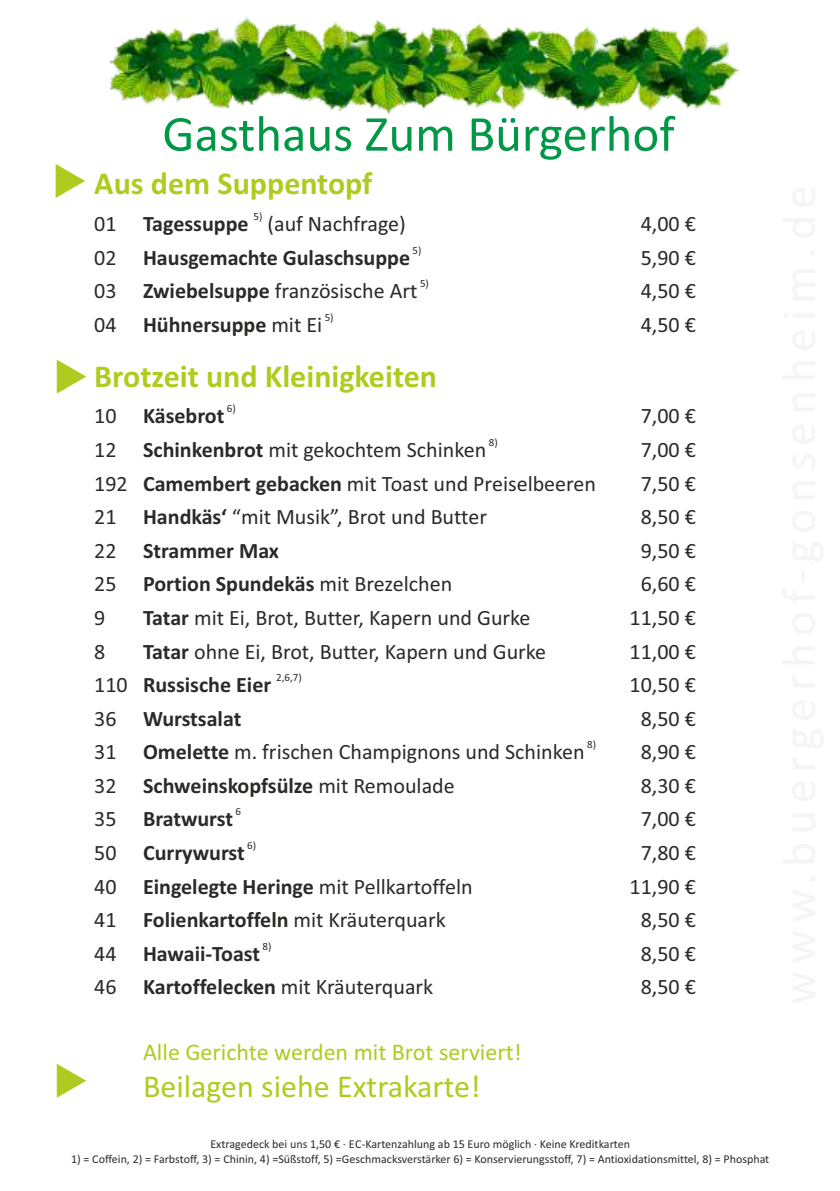
<style>
.page{position:relative;width:840px;height:1191px;background:#fff}
.page>*{position:absolute;margin:0;border:0;box-sizing:border-box;transform-origin:0 0}
.t1{font:50.8px "Calibri";color:#009846}
.t2{font:700 32px "Calibri";color:#b0cb1f}
.t3{font:32px "Calibri";color:#b0cb1f}
.t4{font:24px "Calibri";color:#b0cb1f}
.t5{font:22px "Calibri";color:#2b2a29}
.t6{font:700 22px/33.6px "Calibri";color:#2b2a29}
.t7{font:12px "Calibri";color:#2b2a29}
.t8{font:11px "Calibri";color:#2b2a29}
.s1{font-weight:700}
.s2{font-weight:400}
</style>
<div class="page">
<svg style="left:56px;top:164px;width:29px;height:34px"></svg>
<svg style="left:57px;top:359px;width:29px;height:34px"></svg>
<img style="left:109px;top:17px;width:631px;height:97px">
<svg style="left:57px;top:1064px;width:29px;height:33px"></svg>
<h1 class="t1" style="left:162px;top:112px;width:513px">Gasthaus Zum Bürgerhof</h1>
<h2 class="t2" style="left:94px;top:170px;width:279px">Aus dem Suppentopf</h2>
<p class="t8" style="left:253px;top:212px;width:10px">5)</p>
<p class="t5" style="left:94px;top:215px;width:313px">01 <span class="s1">Tagessuppe</span> (auf Nachfrage)</p>
<p class="t5" style="left:640px;top:215px;width:57px">4,00 €</p>
<p class="t5" style="left:94px;top:248px;width:24px">02</p>
<p class="t5" style="left:640px;top:248px;width:57px">5,90 €</p>
<p class="t8" style="left:412px;top:245px;width:10px">5)</p>
<p class="t6" style="left:143px;top:242px;width:268px">Hausgemachte Gulaschsuppe</p>
<p class="t8" style="left:420px;top:279px;width:10px">5)</p>
<p class="t5" style="left:94px;top:282px;width:324px">03 <span class="s1">Zwiebelsuppe</span> französische Art</p>
<p class="t5" style="left:640px;top:282px;width:57px">4,50 €</p>
<p class="t8" style="left:324px;top:313px;width:10px">5)</p>
<p class="t6" style="left:94px;top:310px;width:229px"><span class="s2">04</span> Hühnersuppe <span class="s2">mit Ei</span></p>
<p class="t5" style="left:640px;top:315px;width:57px">4,50 €</p>
<h2 class="t2" style="left:94px;top:362px;width:344px">Brotzeit und Kleinigkeiten</h2>
<p class="t8" style="left:227px;top:404px;width:10px">6)</p>
<p class="t6" style="left:94px;top:401px;width:132px"><span class="s2">10</span> Käsebrot</p>
<p class="t5" style="left:640px;top:407px;width:57px">7,00 €</p>
<p class="t8" style="left:488px;top:438px;width:10px">8)</p>
<p class="t5" style="left:94px;top:440px;width:393px">12 <span class="s1">Schinkenbrot</span> mit gekochtem Schinken</p>
<p class="t5" style="left:640px;top:440px;width:57px">7,00 €</p>
<p class="t5" style="left:94px;top:474px;width:503px">192 <span class="s1">Camembert gebacken</span> mit Toast und Preiselbeeren</p>
<p class="t5" style="left:640px;top:474px;width:57px">7,50 €</p>
<p class="t5" style="left:94px;top:508px;width:394px">21 <span class="s1">Handkäs‘</span> “mit Musik”, Brot und Butter</p>
<p class="t5" style="left:640px;top:508px;width:57px">8,50 €</p>
<p class="t6" style="left:94px;top:535px;width:186px"><span class="s2">22</span> Strammer Max</p>
<p class="t5" style="left:640px;top:541px;width:57px">9,50 €</p>
<p class="t6" style="left:94px;top:569px;width:359px"><span class="s2">25</span> Portion Spundekäs <span class="s2">mit Brezelchen</span></p>
<p class="t5" style="left:640px;top:575px;width:57px">6,60 €</p>
<p class="t5" style="left:94px;top:608px;width:13px">9</p>
<p class="t5" style="left:143px;top:608px;width:389px"><span class="s1">Tatar</span> mit Ei, Brot, Butter, Kapern und Gurke</p>
<p class="t5" style="left:629px;top:608px;width:68px">11,50 €</p>
<p class="t5" style="left:94px;top:642px;width:13px">8</p>
<p class="t5" style="left:143px;top:642px;width:404px"><span class="s1">Tatar</span> ohne Ei, Brot, Butter, Kapern und Gurke</p>
<p class="t5" style="left:629px;top:642px;width:68px">11,00 €</p>
<p class="t8" style="left:276px;top:673px;width:27px">2,6,7)</p>
<p class="t6" style="left:94px;top:670px;width:178px"><span class="s2">110</span> Russische Eier</p>
<p class="t5" style="left:629px;top:675px;width:68px">10,50 €</p>
<p class="t6" style="left:94px;top:703px;width:148px"><span class="s2">36</span> Wurstsalat</p>
<p class="t5" style="left:640px;top:709px;width:57px">8,50 €</p>
<p class="t8" style="left:586px;top:740px;width:10px">8)</p>
<p class="t5" style="left:94px;top:743px;width:491px">31 <span class="s1">Omelette</span> m. frischen Champignons und Schinken</p>
<p class="t5" style="left:640px;top:743px;width:57px">8,90 €</p>
<p class="t6" style="left:94px;top:770px;width:362px"><span class="s2">32</span> Schweinskopfsülze <span class="s2">mit Remoulade</span></p>
<p class="t5" style="left:640px;top:776px;width:57px">8,30 €</p>
<p class="t8" style="left:235px;top:807px;width:7px">6</p>
<p class="t6" style="left:94px;top:804px;width:140px"><span class="s2">35</span> Bratwurst</p>
<p class="t5" style="left:640px;top:810px;width:57px">7,00 €</p>
<p class="t5" style="left:94px;top:843px;width:24px">50</p>
<p class="t5" style="left:640px;top:843px;width:57px">7,80 €</p>
<p class="t8" style="left:247px;top:840px;width:10px">6)</p>
<p class="t6" style="left:94px;top:837px;width:380px;text-indent:49px">Currywurst<br><span class="s2">40</span> Eingelegte Heringe <span class="s2">mit Pellkartoffeln</span></p>
<p class="t5" style="left:629px;top:877px;width:68px">11,90 €</p>
<p class="t5" style="left:94px;top:910px;width:353px">41 <span class="s1">Folienkartoffeln</span> mit Kräuterquark</p>
<p class="t5" style="left:640px;top:910px;width:57px">8,50 €</p>
<p class="t8" style="left:262px;top:941px;width:10px">8)</p>
<p class="t6" style="left:94px;top:938px;width:167px"><span class="s2">44</span> Hawaii-Toast</p>
<p class="t5" style="left:640px;top:944px;width:57px">8,50 €</p>
<p class="t5" style="left:94px;top:977px;width:340px">46 <span class="s1">Kartoffelecken</span> mit Kräuterquark</p>
<p class="t5" style="left:640px;top:977px;width:57px">8,50 €</p>
<p class="t4" style="left:143px;top:1041px;width:380px">Alle Gerichte werden mit Brot serviert!</p>
<h2 class="t3" style="left:143px;top:1072px;width:339px">Beilagen siehe Extrakarte!</h2>
<p class="t7" style="left:210px;top:1139px;width:421px">Extragedeck bei uns 1,50 € · EC-Kartenzahlung ab 15 Euro möglich · Keine Kreditkarten</p>
<p class="t7" style="left:71px;top:1153px;width:699px">1) = Coffein, 2) = Farbstoff, 3) = Chinin, 4) =Süßstoff, 5) =Geschmacksverstärker 6) = Konservierungsstoff, 7) = Antioxidationsmittel, 8) = Phosphat</p>
</div>
